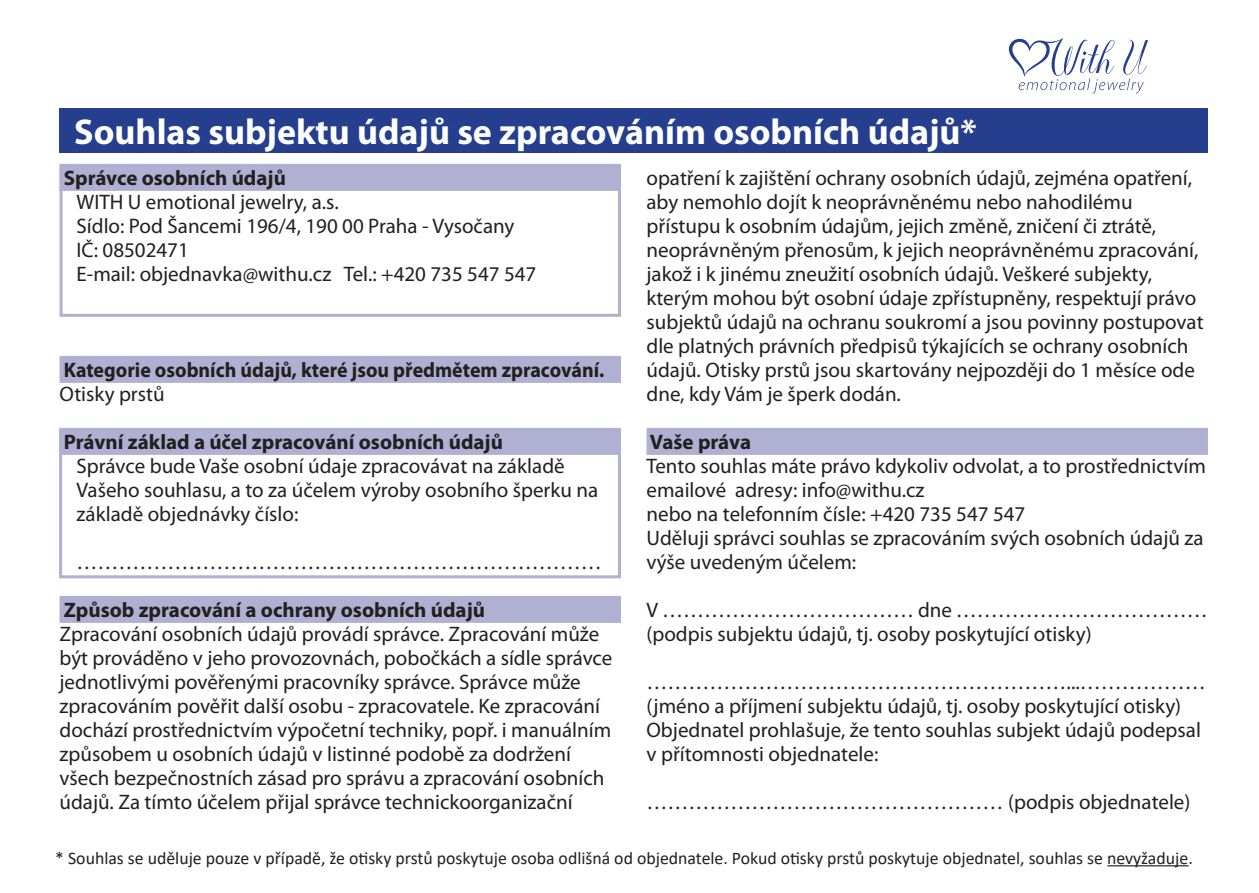
<style>
.page{position:relative;width:1259px;height:893px;background:#fff}
.page>*{position:absolute;margin:0;border:0;box-sizing:border-box;transform-origin:0 0}
.t1{font:700 36px "Myriad Pro";color:#fff}
.t2{font:21px/24px "Myriad Pro";color:#231f20}
.t3{font:700 21px "Myriad Pro";color:#231f20}
.t4{font:700 21px "Myriad Pro";color:#231f20;scale:.95 1}
.t5{font:17.7px "Calibri";color:#231f20}
</style>
<div class="page">
<div style="left:59px;top:428px;width:562px;height:150px;border:3px solid #afb0d2"></div>
<div style="left:60px;top:167px;width:561px;height:150px;border:3px solid #afb0d2"></div>
<div style="left:60px;top:164px;width:561px;height:27px;background:#afb0d2"></div>
<div style="left:60px;top:356px;width:561px;height:27px;background:#afb0d2"></div>
<div style="left:60px;top:428px;width:561px;height:27px;background:#afb0d2"></div>
<div style="left:60px;top:596px;width:561px;height:27px;background:#afb0d2"></div>
<div style="left:646px;top:428px;width:562px;height:27px;background:#afb0d2"></div>
<div style="left:60px;top:108px;width:1148px;height:44px;background:#253f8e"></div>
<svg style="left:1008px;top:38px;width:140px;height:56px"></svg>
<hr style="left:1107px;top:865px;width:81px;height:1px;background:#231f20">
<h1 class="t1" style="left:74px;top:108px;width:904px">Souhlas subjektu údajů se zpracováním osobních údajů*</h1>
<p class="t3" style="left:64px;top:164px;width:224px">Správce osobních údajů</p>
<p class="t2" style="left:77px;top:190px;width:461px">WITH U emotional jewelry, a.s.<br>Sídlo: Pod Šancemi 196/4, 190 00 Praha - Vysočany IČ: 08502471<br>E-mail: objednavka@withu.cz Tel.: +420 735 547 547</p>
<p class="t4" style="left:64px;top:356px;width:570px">Kategorie osobních údajů, které jsou předmětem zpracování.</p>
<p class="t2" style="left:60px;top:382px;width:107px">Otisky prstů</p>
<p class="t3" style="left:64px;top:428px;width:441px">Právní základ a účel zpracování osobních údajů</p>
<p class="t2" style="left:77px;top:454px;width:523px">Správce bude Vaše osobní údaje zpracovávat na základě<br>Vašeho souhlasu, a to za účelem výroby osobního šperku na základě objednávky číslo:</p>
<p class="t2" style="left:77px;top:550px;width:526px">…………………………………………………………………</p>
<p class="t3" style="left:64px;top:596px;width:423px">Způsob zpracování a ochrany osobních údajů</p>
<p class="t2" style="left:60px;top:622px;width:554px">Zpracování osobních údajů provádí správce. Zpracování může být prováděno v jeho provozovnách, pobočkách a sídle správce jednotlivými pověřenými pracovníky správce. Správce může zpracováním pověřit další osobu - zpracovatele. Ke zpracování dochází prostřednictvím výpočetní techniky, popř. i manuálním způsobem u osobních údajů v listinné podobě za dodržení všech bezpečnostních zásad pro správu a zpracování osobních údajů. Za tímto účelem přijal správce technickoorganizační</p>
<p class="t2" style="left:646px;top:166px;width:558px">opatření k zajištění ochrany osobních údajů, zejména opatření, aby nemohlo dojít k neoprávněnému nebo nahodilému přístupu k osobním údajům, jejich změně, zničení či ztrátě, neoprávněným přenosům, k jejich neoprávněnému zpracování, jakož i k jinému zneužití osobních údajů. Veškeré subjekty, kterým mohou být osobní údaje zpřístupněny, respektují právo subjektů údajů na ochranu soukromí a jsou povinny postupovat dle platných právních předpisů týkajících se ochrany osobních údajů. Otisky prstů jsou skartovány nejpozději do 1 měsíce ode dne, kdy Vám je šperk dodán.</p>
<p class="t3" style="left:650px;top:428px;width:103px">Vaše práva</p>
<p class="t2" style="left:646px;top:454px;width:561px">Tento souhlas máte právo kdykoliv odvolat, a to prostřednictvím emailové adresy: info@withu.cz<br>nebo na telefonním čísle: +420 735 547 547<br>Uděluji správci souhlas se zpracováním svých osobních údajů za výše uvedeným účelem:</p>
<p class="t2" style="left:646px;top:598px;width:563px">V ……………………………… dne ……………………………… (podpis subjektu údajů, tj. osoby poskytující otisky)</p>
<p class="t2" style="left:646px;top:670px;width:561px">……………………………………………………...……………… (jméno a příjmení subjektu údajů, tj. osoby poskytující otisky)<br>Objednatel prohlašuje, že tento souhlas subjekt údajů podepsal v přítomnosti objednatele:</p>
<p class="t2" style="left:646px;top:790px;width:545px">…………………………………………… (podpis objednatele)</p>
<p class="t5" style="left:55px;top:846px;width:1139px">* Souhlas se uděluje pouze v případě, že otisky prstů poskytuje osoba odlišná od objednatele. Pokud otisky prstů poskytuje objednatel, souhlas se nevyžaduje.</p>
</div>
